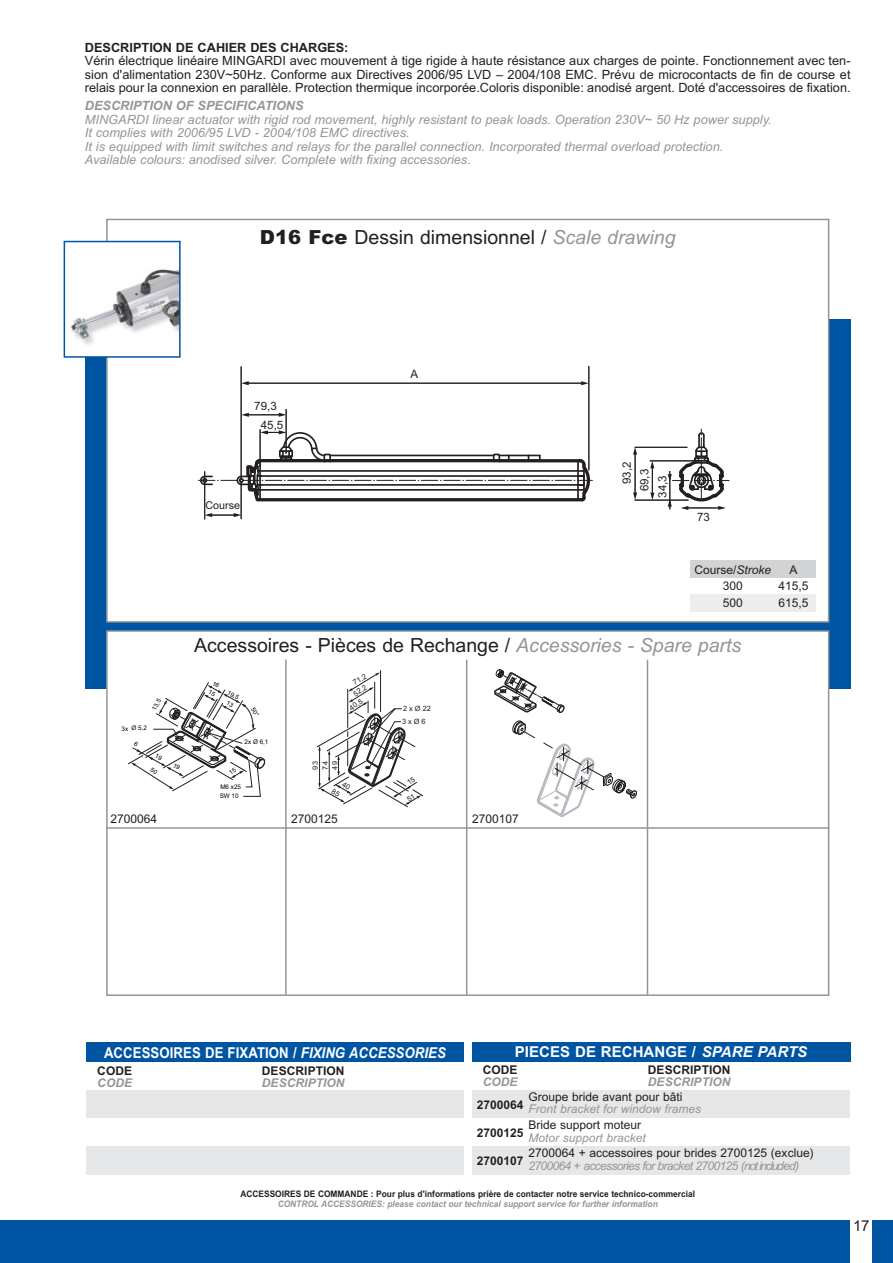
<style>
.page{position:relative;width:893px;height:1263px;background:#fff}
.page>*{position:absolute;margin:0;border:0;box-sizing:border-box;transform-origin:0 0}
.t1{font:19.5px "Arial";color:#231f20}
.t2{font:700 15px "Arial";letter-spacing:.005em;color:#fff;scale:.88 1}
.t3{font:700 15px "Arial";letter-spacing:.005em;color:#fff}
.t4{font:15px "Arial";color:#231f20}
.t5{font:12.75px/13.5px "Arial";color:#231f20;text-align:justify}
.t6{font:italic 12.75px/13.5px "Arial";color:#939598}
.t7{font:700 12.75px "Arial";color:#231f20}
.t8{font:12px "Arial";color:#231f20}
.t9{font:700 12px "Arial";letter-spacing:.005em;color:#231f20}
.t10{font:italic 12px "Arial";letter-spacing:-.055em;color:#939598}
.t11{font:italic 12px "Arial";color:#939598}
.t12{font:italic 700 12px "Arial";letter-spacing:.005em;color:#939598}
.t13{font:11.55px "Arial";color:#231f20}
.t14{font:10.8px "Arial";color:#231f20}
.t15{font:700 9px "Arial";color:#231f20;scale:.93 1}
.t16{font:italic 700 9px "Arial";color:#939598;scale:.93 1}
.t17{font:7.35px/9.6px "Arial";color:#231f20}
.t18{font:6.3px/8.6px "Arial";color:#000}
.s1{font-weight:700}
.s2{font-style:normal}
.s3{font-weight:900}
.s4{font-style:italic;color:#939598}
.s5{font-style:italic}
</style>
<div class="page">
<div style="left:0;top:1220px;width:892px;height:43px;background:#0055a2"></div>
<div style="left:850px;top:1220px;width:22px;height:43px;background:#fff"></div>
<div style="left:85px;top:319px;width:765px;height:370px;background:#0055a2"></div>
<div style="left:107px;top:631px;width:721px;height:364px;background:#fff"></div>
<div style="left:106px;top:630px;width:723px;height:366px;border:2px solid #939598"></div>
<hr style="left:380px;top:671px;width:1px;height:41px;background:#231f20">
<svg style="left:512px;top:720px;width:125px;height:97px"></svg>
<div style="left:107px;top:219px;width:721px;height:403px;background:#fff"></div>
<div style="left:106px;top:219px;width:723px;height:404px;border:2px solid #939598"></div>
<hr style="left:247px;top:383px;width:337px;height:1px;background:#231f20">
<svg style="left:242px;top:381px;width:7px;height:4px"></svg>
<hr style="left:241px;top:366px;width:1px;height:153px;background:#231f20">
<hr style="left:588px;top:366px;width:1px;height:104px;background:#231f20">
<hr style="left:286px;top:409px;width:1px;height:45px;background:#231f20">
<hr style="left:247px;top:414px;width:34px;height:1px;background:#231f20">
<svg style="left:279px;top:413px;width:7px;height:4px"></svg>
<svg style="left:241px;top:413px;width:8px;height:4px"></svg>
<svg style="left:198px;top:429px;width:531px;height:91px"></svg>
<svg style="left:581px;top:381px;width:7px;height:4px"></svg>
<img style="left:70px;top:244px;width:108px;height:109px">
<div style="left:64px;top:241px;width:117px;height:117px;border:2px solid #0055a2"></div>
<div style="left:690px;top:561px;width:125px;height:17px;background:#d1d3d4"></div>
<div style="left:690px;top:594px;width:125px;height:17px;background:#ededee"></div>
<div style="left:472px;top:814px;width:57px;height:12px;background:#fff"></div>
<hr style="left:285px;top:660px;width:1px;height:335px;background:#939598">
<hr style="left:466px;top:660px;width:1px;height:335px;background:#939598">
<hr style="left:646px;top:660px;width:2px;height:335px;background:#939598">
<hr style="left:106px;top:827px;width:723px;height:2px;background:#939598">
<svg style="left:494px;top:669px;width:70px;height:44px"></svg>
<div style="left:470px;top:1041px;width:381px;height:135px;border:2px solid #fff"></div>
<div style="left:472px;top:1042px;width:378px;height:20px;background:#0055a2"></div>
<div style="left:472px;top:1062px;width:56px;height:28px;background:#fff"></div>
<div style="left:528px;top:1062px;width:322px;height:28px;background:#fff"></div>
<div style="left:472px;top:1090px;width:56px;height:28px;background:#e6e7e8"></div>
<div style="left:528px;top:1090px;width:312px;height:28px;background:#e6e7e8"></div>
<div style="left:840px;top:1090px;width:10px;height:28px;background:#e6e7e8"></div>
<div style="left:472px;top:1118px;width:56px;height:28px;background:#fff"></div>
<div style="left:840px;top:1118px;width:10px;height:28px;background:#fff"></div>
<div style="left:472px;top:1146px;width:56px;height:28px;background:#e6e7e8"></div>
<div style="left:528px;top:1146px;width:312px;height:28px;background:#e6e7e8"></div>
<div style="left:840px;top:1146px;width:10px;height:28px;background:#e6e7e8"></div>
<div style="left:86px;top:1042px;width:377px;height:20px;background:#0055a2"></div>
<div style="left:86px;top:1090px;width:377px;height:28px;background:#e6e7e8"></div>
<div style="left:86px;top:1146px;width:377px;height:29px;background:#e6e7e8"></div>
<svg style="left:128px;top:620px;width:137px;height:177px"></svg>
<svg style="left:316px;top:672px;width:107px;height:135px"></svg>
<p class="t7" style="left:85px;top:43px;width:265px">DESCRIPTION DE CAHIER DES CHARGES:</p>
<p class="t5" style="left:85px;top:55px;width:767px">Vérin électrique linéaire MINGARDI avec mouvement à tige rigide à haute résistance aux charges de pointe. Fonctionnement avec ten&shy;sion d'alimentation 230V~50Hz. Conforme aux Directives 2006/95 LVD – 2004/108 EMC. Prévu de microcontacts de fin de course et relais pour la connexion en parallèle. Protection thermique incorporée.Coloris disponible: anodisé argent. Doté d'accessoires de fixation.</p>
<p class="t6" style="left:85px;top:100px;width:688px"><span class="s1">DESCRIPTION OF SPECIFICATIONS<br></span>MINGARDI linear actuator with rigid rod movement, highly resistant to peak loads. Operation 230V<span class="s2">~</span> 50 Hz power supply.<br>It complies with 2006/95 LVD - 2004/108 EMC directives.<br>It is equipped with limit switches and relays for the parallel connection. Incorporated thermal overload protection.<br>Available colours: anodised silver. Complete with fixing accessories.</p>
<h1 class="t1" style="left:260px;top:230px;width:417px"><span class="s3">D16 Fce</span> Dessin dimensionnel / <span class="s4">Scale drawing</span></h1>
<p class="t13" style="left:254px;top:399px;width:24px">79,3</p>
<p class="t13" style="left:261px;top:418px;width:24px">45,5</p>
<p class="t14" style="left:205px;top:499px;width:36px">Course</p>
<p class="t13" style="left:410px;top:367px;width:9px">A</p>
<p class="t13" style="left:620px;top:484px;width:24px;rotate:-90deg">93,2</p>
<p class="t13" style="left:637px;top:491px;width:24px;rotate:-90deg">69,3</p>
<p class="t13" style="left:655px;top:498px;width:24px;rotate:-90deg">34,3</p>
<p class="t13" style="left:697px;top:510px;width:14px">73</p>
<p class="t8" style="left:694px;top:565px;width:78px">Course/<span class="s5">Stroke</span></p>
<p class="t8" style="left:789px;top:565px;width:10px">A</p>
<p class="t8" style="left:722px;top:582px;width:22px">300</p>
<p class="t8" style="left:778px;top:582px;width:32px">415,5</p>
<p class="t8" style="left:722px;top:598px;width:22px">500</p>
<p class="t8" style="left:778px;top:598px;width:32px">615,5</p>
<p class="t18" style="left:150px;top:707px;width:14px;rotate:-60deg">13,5</p>
<p class="t18" style="left:122px;top:724px;width:27px">3x Ø 5,2</p>
<h1 class="t1" style="left:194px;top:638px;width:548px">Accessoires - Pièces de Rechange / <span class="s4">Accessories - Spare parts</span></h1>
<p class="t18" style="left:215px;top:679px;width:9px;line-height:9.1px;rotate:30deg">16<br>15</p>
<p class="t18" style="left:230px;top:688px;width:14px;rotate:28deg">19,5</p>
<p class="t18" style="left:244px;top:737px;width:25px">2x Ø 6,1</p>
<p class="t18" style="left:220px;top:783px;width:23px">M6 x25<br>SW 10</p>
<p class="t17" style="left:351px;top:678px;width:16px;rotate:-30deg">71,2</p>
<p class="t17" style="left:351px;top:690px;width:16px;rotate:-32deg">52,2</p>
<p class="t17" style="left:347px;top:704px;width:16px;rotate:-33deg">40,5</p>
<p class="t17" style="left:320px;top:770px;width:10px;rotate:-90deg">74<br>49</p>
<p class="t17" style="left:310px;top:770px;width:10px;rotate:-90deg">93</p>
<p class="t17" style="left:402px;top:702px;width:30px;line-height:13.4px">2 x Ø 22<br>3 x Ø 6</p>
<p class="t8" style="left:110px;top:814px;width:48px">2700064</p>
<p class="t8" style="left:291px;top:814px;width:48px">2700125</p>
<p class="t8" style="left:472px;top:814px;width:48px">2700107</p>
<p class="t2" style="left:104px;top:1047px;width:390px">ACCESSOIRES DE FIXATION / <span class="s5">FIXING ACCESSORIES</span></p>
<p class="t9" style="left:97px;top:1066px;width:36px">CODE</p>
<p class="t12" style="left:97px;top:1078px;width:36px">CODE</p>
<p class="t9" style="left:262px;top:1066px;width:84px">DESCRIPTION</p>
<p class="t12" style="left:262px;top:1078px;width:84px">DESCRIPTION</p>
<p class="t3" style="left:515px;top:1047px;width:294px">PIECES DE RECHANGE / <span class="s5">SPARE PARTS</span></p>
<p class="t9" style="left:483px;top:1066px;width:36px">CODE</p>
<p class="t12" style="left:483px;top:1078px;width:36px">CODE</p>
<p class="t9" style="left:648px;top:1066px;width:84px">DESCRIPTION</p>
<p class="t12" style="left:648px;top:1078px;width:84px">DESCRIPTION</p>
<p class="t8" style="left:528px;top:1092px;width:156px">Groupe bride avant pour bâti</p>
<p class="t11" style="left:528px;top:1105px;width:174px">Front bracket for window frames</p>
<p class="t9" style="left:477px;top:1100px;width:48px">2700064</p>
<p class="t8" style="left:528px;top:1121px;width:114px">Bride support moteur</p>
<p class="t11" style="left:528px;top:1133px;width:119px">Motor support bracket</p>
<p class="t9" style="left:477px;top:1128px;width:48px">2700125</p>
<p class="t8" style="left:528px;top:1149px;width:287px">2700064 + accessoires pour brides 2700125 (exclue)</p>
<p class="t10" style="left:528px;top:1161px;width:272px">2700064 + accessories for bracket 2700125 (not included)</p>
<p class="t9" style="left:477px;top:1156px;width:48px">2700107</p>
<p class="t15" style="left:240px;top:1190px;width:490px">ACCESSOIRES DE COMMANDE : Pour plus d'informations prière de contacter notre service technico-commercial</p>
<p class="t16" style="left:278px;top:1201px;width:410px">CONTROL ACCESSORIES: please contact our technical support service for further information</p>
<p class="t4" style="left:853px;top:1220px;width:18px">17</p>
</div>
